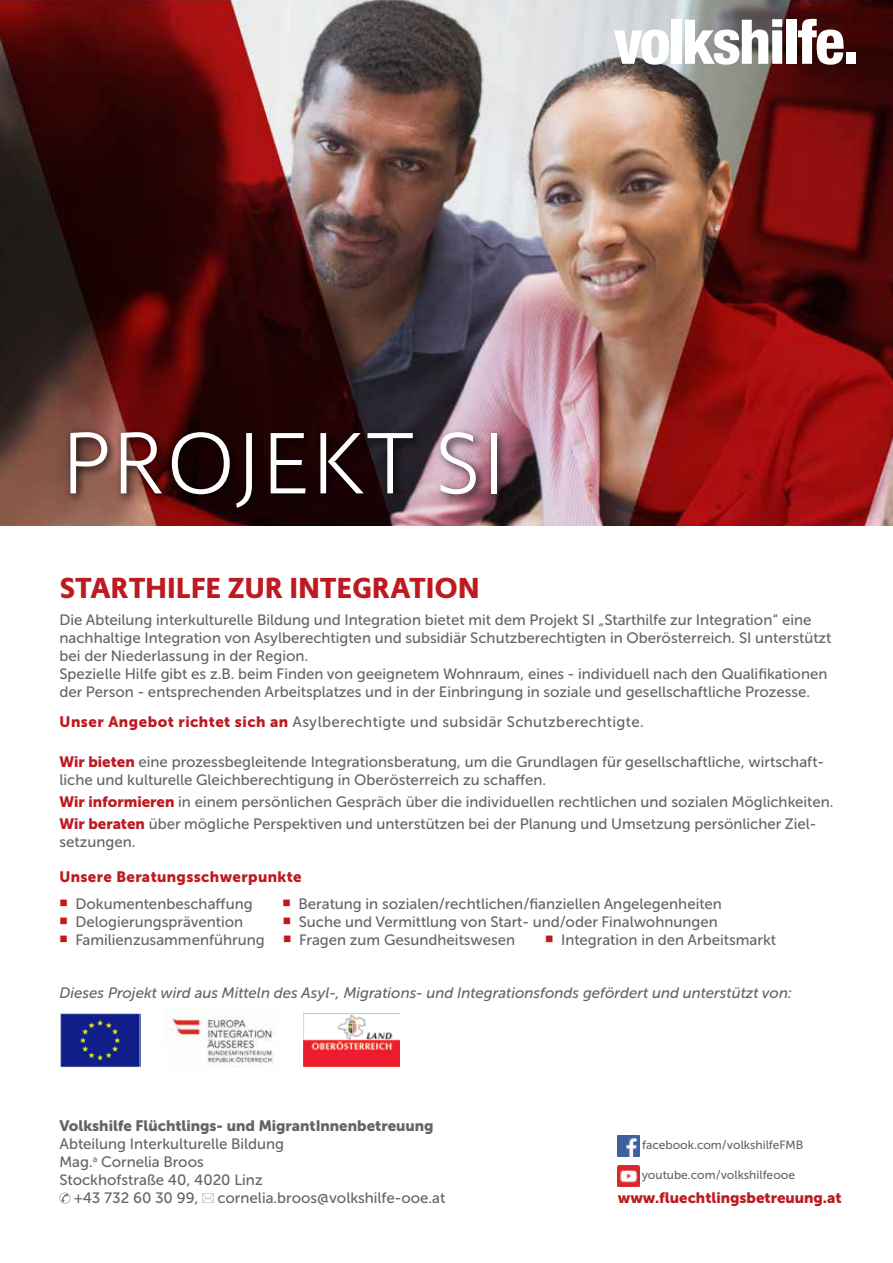
<style>
.page{position:relative;width:893px;height:1263px;background:#fff}
.page>*{position:absolute;margin:0;border:0;box-sizing:border-box;transform-origin:0 0}
.t1{font:300 90px "Adagio Sans";letter-spacing:.01em;color:#fff}
.t2{font:700 30px "Adagio Sans";letter-spacing:.01em;color:#bd1b21}
.t3{font:15px/18px "Museo Sans Cyrl 500";color:#636466}
.t4{font:italic 15px "Museo Sans Cyrl 500";color:#636466}
.t5{font:15px "Museo Sans Cyrl 500";letter-spacing:.025em;color:#636466}
.t6{font:15px "Museo Sans Cyrl 900";letter-spacing:.015em;color:#bd1b21}
.t7{font:15px "Museo Sans Cyrl 900";color:#636466}
.t8{font:12px "Museo Sans Cyrl 500";color:#636466}
.s1{font-family:"Museo Sans Cyrl 900";color:#bd1b21}
.s2{color:#bd1b21}
</style>
<div class="page">
<img style="left:618px;top:1136px;width:21px;height:21px">
<img style="left:618px;top:1166px;width:21px;height:21px">
<svg style="left:59px;top:1192px;width:12px;height:11px"></svg>
<svg style="left:202px;top:1194px;width:12px;height:8px"></svg>
<img style="left:0;top:0;width:893px;height:525px">
<svg style="left:614px;top:30px;width:55px;height:35px"></svg>
<div style="left:671px;top:20px;width:10px;height:44px;background:#fff"></div>
<svg style="left:685px;top:19px;width:97px;height:46px"></svg>
<div style="left:786px;top:20px;width:10px;height:44px;background:#fff"></div>
<svg style="left:798px;top:19px;width:46px;height:46px"></svg>
<div style="left:846px;top:53px;width:10px;height:11px;background:#fff"></div>
<div style="left:65px;top:427px;width:443px;height:91px;background:#000;opacity:.75"></div>
<img style="left:60px;top:1013px;width:81px;height:54px">
<img style="left:165px;top:1008px;width:110px;height:60px">
<img style="left:304px;top:1013px;width:96px;height:53px">
<h1 class="t1" style="left:61px;top:408px;width:447px">PROJEKT SI</h1>
<h2 class="t2" style="left:60px;top:568px;width:421px">STARTHILFE ZUR INTEGRATION</h2>
<p class="t3" style="left:60px;top:610px;width:773px">Die Abteilung interkulturelle Bildung und Integration bietet mit dem Projekt SI „Starthilfe zur Integration“ eine nachhaltige Integration von Asylberechtigten und subsidiär Schutzberechtigten in Oberösterreich. SI unterstützt bei der Niederlassung in der Region.<br>Spezielle Hilfe gibt es z.B. beim Finden von geeignetem Wohnraum, eines - individuell nach den Qualifikationen der Person - entsprechenden Arbeitsplatzes und in der Einbringung in soziale und gesellschaftliche Prozesse.</p>
<p class="t5" style="left:60px;top:714px;width:586px"><span class="s1">Unser Angebot richtet sich an</span> Asylberechtigte und subsidär Schutzberechtigte.</p>
<p class="t3" style="left:60px;top:752px;width:766px"><span class="s1">Wir bieten</span> eine prozessbegleitende Integrationsberatung, um die Grundlagen für gesellschaftliche, wirtschaft&shy;liche und kulturelle Gleichberechtigung in Oberösterreich zu schaffen.</p>
<p class="t3" style="left:60px;top:791px;width:775px;line-height:22.2px"><span class="s1">Wir informieren</span> in einem persönlichen Gespräch über die individuellen rechtlichen und sozialen Möglichkeiten.<br><span class="s1">Wir beraten</span> über mögliche Perspektiven und unterstützen bei der Planung und Umsetzung persönlicher Ziel-</p>
<p class="t3" style="left:60px;top:833px;width:77px">setzungen.</p>
<p class="t6" style="left:60px;top:868px;width:244px">Unsere Beratungsschwerpunkte</p>
<p class="t3" style="left:60px;top:894px;width:195px"><span class="s2">■</span> Dokumentenbeschaffung</p>
<p class="t3" style="left:283px;top:894px;width:441px"><span class="s2">■</span> Beratung in sozialen/rechtlichen/fianziellen Angelegenheiten</p>
<p class="t3" style="left:60px;top:912px;width:185px"><span class="s2">■</span> Delogierungsprävention</p>
<p class="t3" style="left:283px;top:912px;width:436px"><span class="s2">■</span> Suche und Vermittlung von Start- und/oder Finalwohnungen</p>
<p class="t3" style="left:60px;top:930px;width:457px"><span class="s2">■</span> Familienzusammenführung <span class="s2">■</span> Fragen zum Gesundheitswesen</p>
<p class="t3" style="left:545px;top:930px;width:232px"><span class="s2">■</span> Integration in den Arbeitsmarkt</p>
<p class="t4" style="left:60px;top:984px;width:734px">Dieses Projekt wird aus Mitteln des Asyl-, Migrations- und Integrationsfonds gefördert und unterstützt von:</p>
<p class="t7" style="left:60px;top:1118px;width:376px">Volkshilfe Flüchtlings- und MigrantInnenbetreuung</p>
<p class="t3" style="left:60px;top:1135px;width:226px">Abteilung Interkulturelle Bildung</p>
<p class="t3" style="left:60px;top:1153px;width:146px">Mag.<sup>a</sup> Cornelia Broos</p>
<p class="t3" style="left:60px;top:1171px;width:205px">Stockhofstraße 40, 4020 Linz</p>
<p class="t3" style="left:74px;top:1189px;width:126px">+43 732 60 30 99,</p>
<p class="t3" style="left:218px;top:1189px;width:229px">cornelia.broos@volkshilfe-ooe.at</p>
<p class="t8" style="left:642px;top:1139px;width:163px">facebook.com/volkshilfeFMB</p>
<p class="t8" style="left:642px;top:1169px;width:155px">youtube.com/volkshilfeooe</p>
<p class="t6" style="left:618px;top:1190px;width:225px">www.fluechtlingsbetreuung.at</p>
</div>
